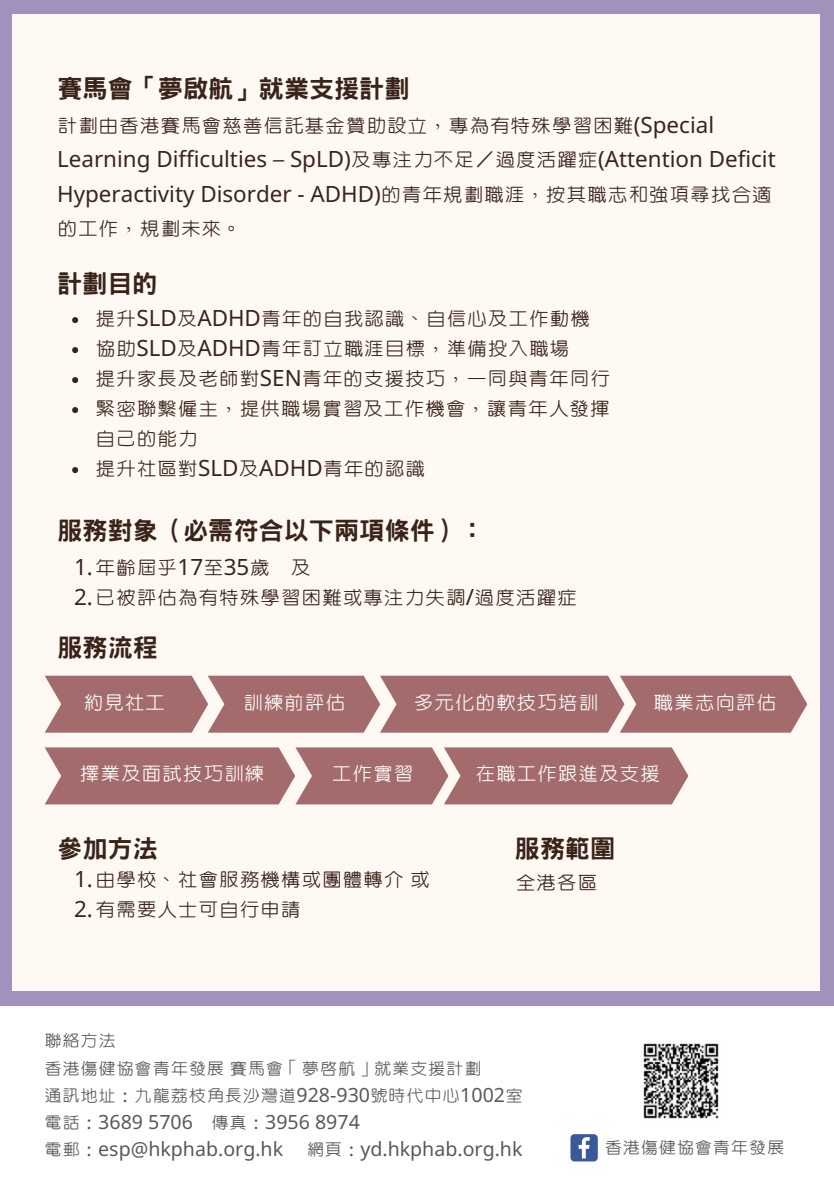
<style>
.page{position:relative;width:834px;height:1191px;background:#a091bd}
.page>*{position:absolute;margin:0;border:0;box-sizing:border-box;transform-origin:0 0}
.t1{font:800 25.2px "Han Wang Hei";color:#3a241a}
.t2{font:22.4px/30px "cw Te X Yen";color:#3a241a}
.t3{font:22.4px/34.4px "Noto Sans";color:#3a241a}
.t4{font:22.4px "cw Te X Yen";color:#fff}
.t5{font:19.6px "cw Te X Yen";color:#595959}
.t6{font:19.6px "Noto Sans";color:#595959}
.s1{font-family:"cw Te X Yen"}
.s2{font-family:"Noto Sans"}
</style>
<div class="page">
<div style="left:0;top:1007px;width:834px;height:184px;background:#fff"></div>
<img style="left:643px;top:1043px;width:76px;height:76px">
<svg style="left:570px;top:1134px;width:28px;height:27px"></svg>
<div style="left:12px;top:14px;width:807px;height:977px;background:#fff8f3"></div>
<svg style="left:45px;top:676px;width:762px;height:57px;background:#aa7677"></svg>
<svg style="left:45px;top:747px;width:643px;height:57px;background:#a97576"></svg>
<svg style="left:72px;top:317px;width:6px;height:6px"></svg>
<svg style="left:72px;top:347px;width:6px;height:6px"></svg>
<svg style="left:72px;top:377px;width:6px;height:6px"></svg>
<svg style="left:72px;top:407px;width:6px;height:6px"></svg>
<svg style="left:72px;top:467px;width:6px;height:6px"></svg>
<p class="t1" style="left:57px;top:76px;width:354px">賽馬會「夢啟航」就業支援計劃</p>
<p class="t3" style="left:57px;top:107px;width:720px"><span class="s1">計劃由香港賽馬會慈善信託基金贊助設立，專為有特殊學習困難</span>(Special Learning Difficulties <span class="s1">–</span> SpLD)<span class="s1">及專注力不足／過度活躍症</span>(Attention Deficit Hyperactivity Disorder - ADHD)<span class="s1">的青年規劃職涯，按其職志和強項尋找合適的工作，規劃未來。</span></p>
<p class="t1" style="left:57px;top:271px;width:102px">計劃目的</p>
<p class="t2" style="left:95px;top:304px;width:497px">提升<span class="s2">SLD</span>及<span class="s2">ADHD</span>青年的自我認識、自信心及工作動機</p>
<p class="t2" style="left:95px;top:334px;width:476px">協助<span class="s2">SLD</span>及<span class="s2">ADHD</span>青年訂立職涯目標，準備投入職場</p>
<p class="t2" style="left:95px;top:364px;width:517px">提升家長及老師對<span class="s2">SEN</span>青年的支援技巧，一同與青年同行</p>
<p class="t2" style="left:95px;top:394px;width:516px">緊密聯繫僱主，提供職場實習及工作機會，讓青年人發揮自己的能力</p>
<p class="t2" style="left:95px;top:454px;width:332px">提升社區對<span class="s2">SLD</span>及<span class="s2">ADHD</span>青年的認識</p>
<p class="t1" style="left:57px;top:518px;width:429px">服務對象（必需符合以下兩項條件）：</p>
<p class="t2" style="left:74px;top:554px;width:238px"><span class="s2">1.</span>年齡屆乎<span class="s2">17</span>至<span class="s2">35</span>歲 及</p>
<p class="t2" style="left:74px;top:584px;width:504px"><span class="s2">2.</span>已被評估為有特殊學習困難或專注力失調<span class="s2">/</span>過度活躍症</p>
<p class="t1" style="left:57px;top:635px;width:102px">服務流程</p>
<p class="t4" style="left:83px;top:692px;width:84px">約見社工</p>
<p class="t4" style="left:243px;top:692px;width:104px">訓練前評估</p>
<p class="t4" style="left:413px;top:692px;width:187px">多元化的軟技巧培訓</p>
<p class="t4" style="left:653px;top:692px;width:125px">職業志向評估</p>
<p class="t4" style="left:79px;top:764px;width:187px">擇業及面試技巧訓練</p>
<p class="t4" style="left:331px;top:764px;width:84px">工作實習</p>
<p class="t4" style="left:475px;top:764px;width:187px">在職工作跟進及支援</p>
<p class="t1" style="left:57px;top:836px;width:102px">參加方法</p>
<p class="t1" style="left:514px;top:836px;width:102px">服務範圍</p>
<p class="t2" style="left:74px;top:866px;width:358px"><span class="s2">1.</span>由學校、社會服務機構或團體轉介或</p>
<p class="t2" style="left:515px;top:868px;width:84px">全港各區</p>
<p class="t2" style="left:74px;top:896px;width:228px"><span class="s2">2.</span>有需要人士可自行申請</p>
<p class="t5" style="left:44px;top:1032px;width:74px">聯絡方法</p>
<p class="t5" style="left:44px;top:1059px;width:439px">香港傷健協會青年發展賽馬會「夢啟航」就業支援計劃</p>
<p class="t5" style="left:44px;top:1086px;width:480px">通訊地址：九龍荔枝角長沙灣道<span class="s2">928-930</span>號時代中心<span class="s2">1002</span>室</p>
<p class="t6" style="left:44px;top:1108px;width:317px"><span class="s1">電話：</span>3689 5706 <span class="s1">傳真：</span>3956 8974</p>
<p class="t6" style="left:44px;top:1135px;width:480px"><span class="s1">電郵：</span>esp@hkphab.org.hk <span class="s1">網頁：</span>yd.hkphab.org.hk</p>
<p class="t5" style="left:604px;top:1138px;width:182px">香港傷健協會青年發展</p>
</div>
